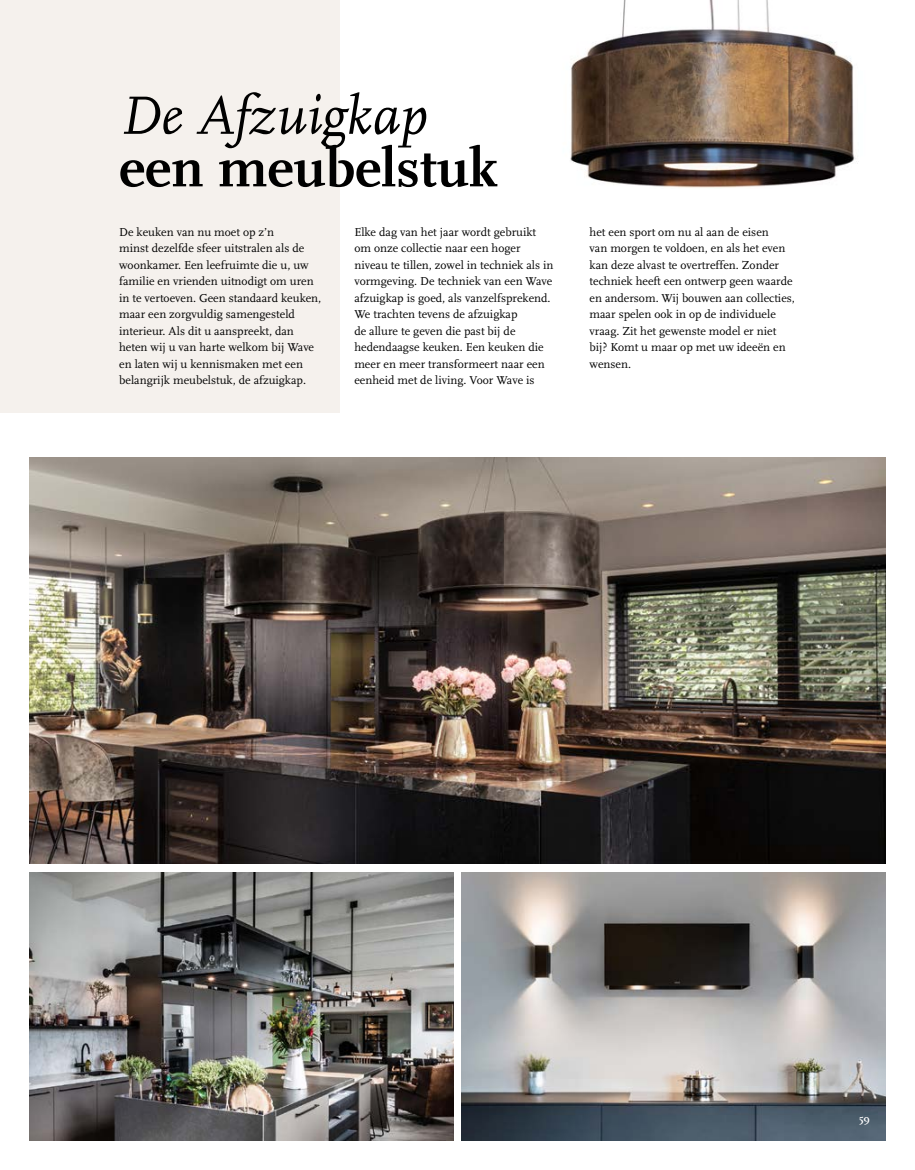
<style>
.page{position:relative;width:915px;height:1170px;background:#fff}
.page>*{position:absolute;margin:0;border:0;box-sizing:border-box;transform-origin:0 0}
.t1{font:700 56.25px "Scala";color:#000}
.t2{font:italic 56.25px "Scala";color:#000}
.Body{font:12px/16.5px "Scala";color:#000}
.t3{font:700 10.5px "Scala";color:#fff}
</style>
<div class="page">
<div style="left:0;top:0;width:339px;height:412px;background:#f5f1ed"></div>
<img style="left:570px;top:0;width:288px;height:188px">
<img style="left:30px;top:457px;width:854px;height:406px">
<img style="left:30px;top:872px;width:423px;height:268px">
<img style="left:461px;top:872px;width:423px;height:268px">
<p class="t2" style="left:119px;top:86px;width:309px">De Afzuigkap</p>
<p class="t1" style="left:119px;top:136px;width:379px">een meubelstuk</p>
<p class="Body" style="left:119px;top:223px;width:191px">De keuken van nu moet op z’n<br>minst dezelfde sfeer uitstralen als de woonkamer. Een leefruimte die u, uw</p>
<p class="Body" style="left:119px;top:273px;width:203px">familie en vrienden uitnodigt om uren in te vertoeven. Geen standaard keuken, maar een zorgvuldig samengesteld interieur. Als dit u aanspreekt, dan heten wij u van harte welkom bij Wave en laten wij u kennismaken met een belangrijk meubelstuk, de afzuigkap.</p>
<p class="Body" style="left:354px;top:223px;width:200px">Elke dag van het jaar wordt gebruikt om onze collectie naar een hoger niveau te tillen, zowel in techniek als in vormgeving. De techniek van een Wave afzuigkap is goed, als vanzelfsprekend.<br>We trachten tevens de afzuigkap<br>de allure te geven die past bij de hedendaagse keuken. Een keuken die meer en meer transformeert naar een eenheid met de living. Voor Wave is</p>
<p class="Body" style="left:589px;top:223px;width:207px">het een sport om nu al aan de eisen<br>van morgen te voldoen, en als het even kan deze alvast te overtreffen. Zonder techniek heeft een ontwerp geen waarde en andersom. Wij bouwen aan collecties, maar spelen ook in op de individuele vraag. Zit het gewenste model er niet bij? Komt u maar op met uw ideeën en wensen.</p>
<p class="t3" style="left:858px;top:1112px;width:12px">59</p>
</div>
